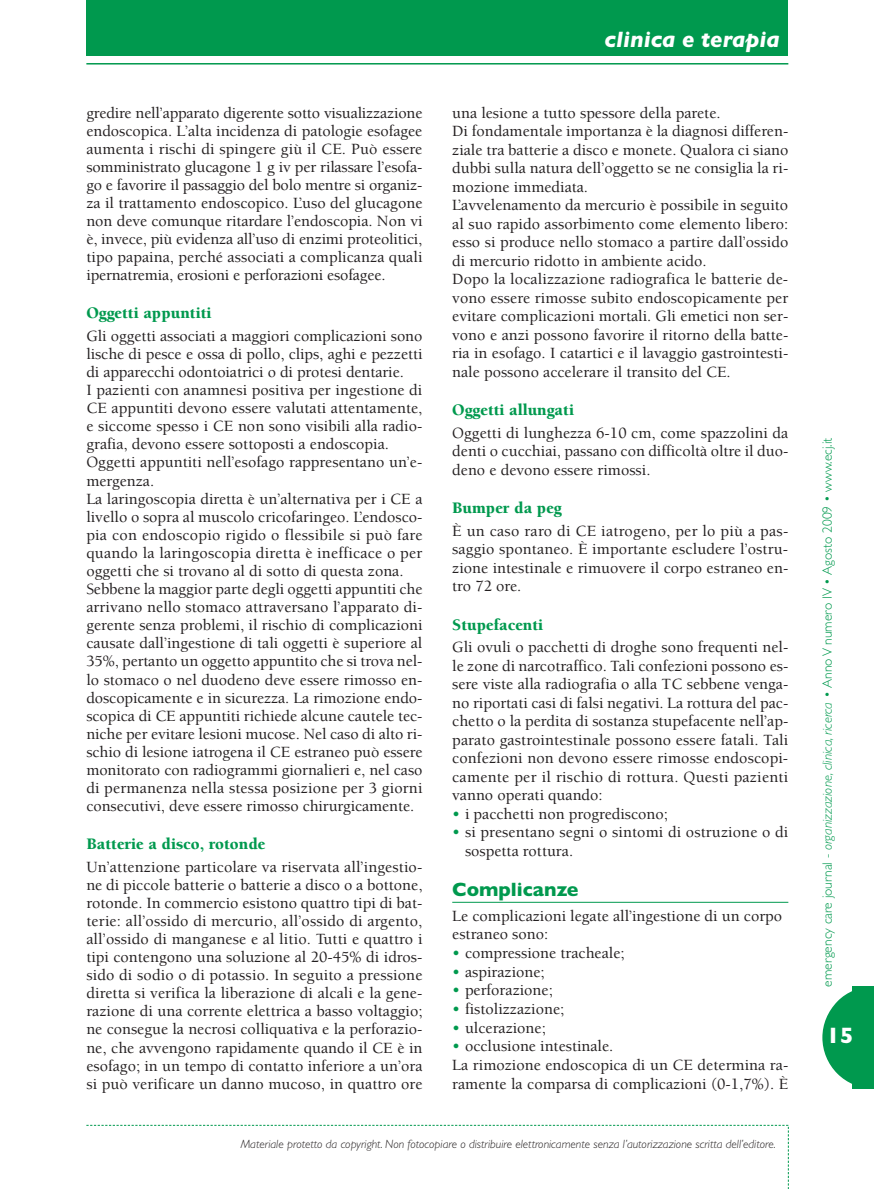
<style>
.page{position:relative;width:875px;height:1189px;background:#fff}
.page>*{position:absolute;margin:0;border:0;box-sizing:border-box;transform-origin:0 0}
.t1{font:italic 700 22.5px "Gill Sans";color:#fff}
.t2{font:700 22.5px "Gill Sans";color:#fff}
.t3{font:700 19.5px "Gill Sans";color:#00994e}
.t4{font:900 16.5px "Berkeley";color:#00994e}
.t5{font:500 16.05px/18.1px "Berkeley";color:#231f20;text-align:justify}
.t6{font:300 13.5px "Gill Sans";color:#00994e}
.t7{font:italic 300 12px "Gill Sans";color:#231f20}
.s1{color:#00994e}
.s2{font-style:italic}
</style>
<div class="page">
<svg style="left:86px;top:1125px;width:703px;height:64px"></svg>
<div style="left:86px;top:0;width:702px;height:55px;background:#00994e"></div>
<hr style="left:86px;top:63px;width:702px;height:2px;background:#00994e">
<svg style="left:822px;top:986px;width:51px;height:103px"></svg>
<hr style="left:873px;top:986px;width:1px;height:103px;background:#00994e">
<hr style="left:452px;top:902px;width:336px;height:1px;background:#00994e">
<p class="t5" style="left:86px;top:105px;width:337px">gredire nell’apparato digerente sotto visualizzazione endoscopica. L’alta incidenza di patologie esofagee aumenta i rischi di spingere giù il CE. Può essere somministrato glucagone 1 g iv per rilassare l’esofa&shy;go e favorire il passaggio del bolo mentre si organiz&shy;za il trattamento endoscopico. L’uso del glucagone non deve comunque ritardare l’endoscopia. Non vi è, invece, più evidenza all’uso di enzimi proteolitici, tipo papaina, perché associati a complicanza quali ipernatremia, erosioni e perforazioni esofagee.</p>
<p class="t4" style="left:86px;top:307px;width:126px">Oggetti appuntiti</p>
<p class="t5" style="left:86px;top:328px;width:337px;text-align:left">Gli oggetti associati a maggiori complicazioni sono lische di pesce e ossa di pollo, clips, aghi e pezzetti di apparecchi odontoiatrici o di protesi dentarie.<br>I pazienti con anamnesi positiva per ingestione di CE appuntiti devono essere valutati attentamente, e siccome spesso i CE non sono visibili alla radio&shy;grafia, devono essere sottoposti a endoscopia.<br>Oggetti appuntiti nell’esofago rappresentano un’e&shy;mergenza.<br>La laringoscopia diretta è un’alternativa per i CE a livello o sopra al muscolo cricofaringeo. L’endosco - pia con endoscopio rigido o flessibile si può fare quando la laringoscopia diretta è inefficace o per oggetti che si trovano al di sotto di questa zona.<br>Sebbene la maggior parte degli oggetti appuntiti che arrivano nello stomaco attraversano l’apparato di&shy;gerente senza problemi, il rischio di complicazioni causate dall’ingestione di tali oggetti è superiore al 35%, pertanto un oggetto appuntito che si trova nel&shy;lo stomaco o nel duodeno deve essere rimosso en&shy;doscopicamente e in sicurezza. La rimozione endo&shy;scopica di CE appuntiti richiede alcune cautele tec&shy;niche per evitare lesioni mucose. Nel caso di alto ri&shy;schio di lesione iatrogena il CE estraneo può essere monitorato con radiogrammi giornalieri e, nel caso di permanenza nella stessa posizione per 3 giorni consecutivi, deve essere rimosso chirurgicamente.</p>
<p class="t4" style="left:86px;top:838px;width:180px">Batterie a disco, rotonde</p>
<p class="t5" style="left:86px;top:859px;width:337px">Un’attenzione particolare va riservata all’ingestio&shy;ne di piccole batterie o batterie a disco o a bottone, rotonde. In commercio esistono quattro tipi di bat&shy;terie: all’ossido di mercurio, all’ossido di argento, all’ossido di manganese e al litio. Tutti e quattro i tipi contengono una soluzione al 20-45% di idros&shy;sido di sodio o di potassio. In seguito a pressione diretta si verifica la liberazione di alcali e la gene&shy;razione di una corrente elettrica a basso voltaggio; ne consegue la necrosi colliquativa e la perforazio&shy;ne, che avvengono rapidamente quando il CE è in esofago; in un tempo di contatto inferiore a un’ora si può verificare un danno mucoso, in quattro ore</p>
<h1 class="t1" style="left:604px;top:32px;width:177px">clinica e terapia</h1>
<p class="t5" style="left:452px;top:105px;width:337px;text-align:left">una lesione a tutto spessore della parete.<br>Di fondamentale importanza è la diagnosi differen&shy;ziale tra batterie a disco e monete. Qualora ci siano dubbi sulla natura dell’oggetto se ne consiglia la ri&shy;mozione immediata.<br>L’avvelenamento da mercurio è possibile in seguito al suo rapido assorbimento come elemento libero: esso si produce nello stomaco a partire dall’ossido di mercurio ridotto in ambiente acido.<br>Dopo la localizzazione radiografica le batterie de&shy;vono essere rimosse subito endoscopicamente per evitare complicazioni mortali. Gli emetici non ser&shy;vono e anzi possono favorire il ritorno della batte&shy;ria in esofago. I catartici e il lavaggio gastrointesti&shy;nale possono accelerare il transito del CE.</p>
<p class="t4" style="left:452px;top:403px;width:123px">Oggetti allungati</p>
<p class="t5" style="left:452px;top:425px;width:337px">Oggetti di lunghezza 6-10 cm, come spazzolini da denti o cucchiai, passano con difficoltà oltre il duo&shy;deno e devono essere rimossi.</p>
<p class="t4" style="left:452px;top:501px;width:111px">Bumper da peg</p>
<p class="t5" style="left:452px;top:523px;width:337px">È un caso raro di CE iatrogeno, per lo più a pas&shy;saggio spontaneo. È importante escludere l’ostru&shy;zione intestinale e rimuovere il corpo estraneo en&shy;tro 72 ore.</p>
<p class="t4" style="left:452px;top:618px;width:92px">Stupefacenti</p>
<p class="t5" style="left:452px;top:639px;width:337px">Gli ovuli o pacchetti di droghe sono frequenti nel&shy;le zone di narcotraffico. Tali confezioni possono es&shy;sere viste alla radiografia o alla TC sebbene venga&shy;no riportati casi di falsi negativi. La rottura del pac&shy;chetto o la perdita di sostanza stupefacente nell’ap&shy;parato gastrointestinale possono essere fatali. Tali confezioni non devono essere rimosse endoscopi&shy;camente per il rischio di rottura. Questi pazienti vanno operati quando:</p>
<p class="t5" style="left:452px;top:806px;width:217px"><span class="s1">•</span> i pacchetti non progrediscono;</p>
<p class="t5" style="left:465px;top:825px;width:325px;text-indent:-13px"><span class="s1">•</span> si presentano segni o sintomi di ostruzione o di sospetta rottura.</p>
<p class="t3" style="left:452px;top:882px;width:128px">Complicanze</p>
<p class="t5" style="left:452px;top:908px;width:331px;line-height:18.6px">Le complicazioni legate all’ingestione di un corpo estraneo sono:</p>
<p class="t5" style="left:452px;top:945px;width:174px"><span class="s1">•</span> compressione tracheale;</p>
<p class="t5" style="left:452px;top:964px;width:94px"><span class="s1">•</span> aspirazione;</p>
<p class="t5" style="left:452px;top:983px;width:102px"><span class="s1">•</span> perforazione;</p>
<p class="t5" style="left:452px;top:1001px;width:114px"><span class="s1">•</span> fistolizzazione;</p>
<p class="t5" style="left:452px;top:1020px;width:95px"><span class="s1">•</span> ulcerazione;</p>
<p class="t5" style="left:452px;top:1038px;width:337px;line-height:18.6px;text-align:left"><span class="s1">•</span> occlusione intestinale.<br>La rimozione endoscopica di un CE determina ra&shy;ramente la comparsa di complicazioni (0-1,7%). È</p>
<p class="t7" style="left:241px;top:1140px;width:536px">Materiale protetto da copyright. Non fotocopiare o distribuire elettronicamente senza l’autorizzazione scritta dell’editore.</p>
<p class="t6" style="left:822px;top:986px;width:551px;rotate:-90deg">emergency care journal - <span class="s2">organizzazione, clinica, ricerca •</span> Anno V numero IV • Agosto 2009 • www.ecj.it</p>
<h1 class="t2" style="left:826px;top:1027px;width:28px">15</h1>
</div>
